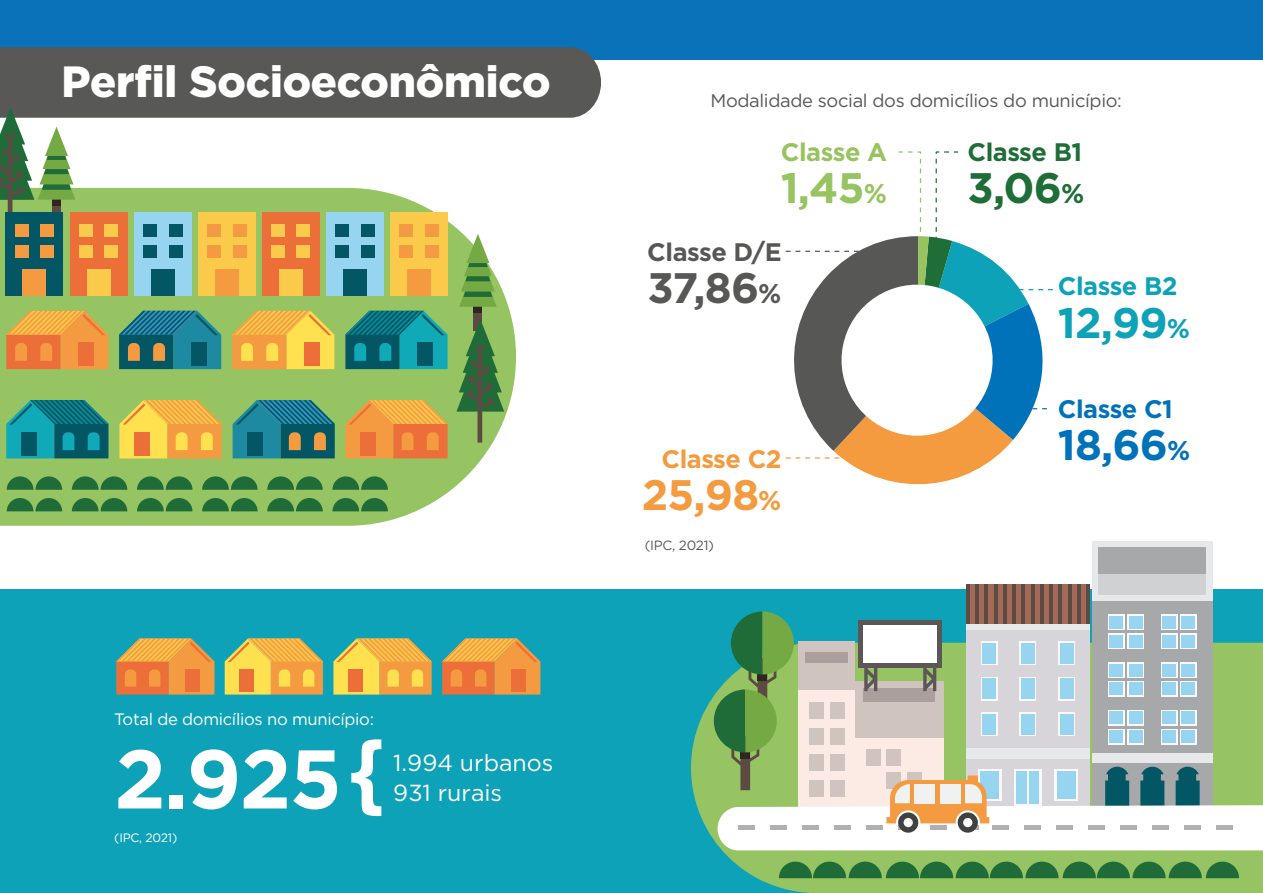
<style>
.page{position:relative;width:1263px;height:893px;background:#fff}
.page>*{position:absolute;margin:0;border:0;box-sizing:border-box;transform-origin:0 0}
.t1{font:700 82.95px "Gotham";color:#fff}
.t2{font:700 42.6px "Gotham";color:#0da2b8}
.t3{font:700 42.6px "Gotham";color:#f49a3f}
.t4{font:700 42.6px "Gotham";color:#0072ba}
.t5{font:700 42.6px "Gotham";color:#575756}
.t6{font:700 42.6px "Gotham";color:#1f6d37}
.t7{font:700 42.6px "Gotham";color:#97c460}
.t8{font:900 42px "Gotham S Sm";letter-spacing:-.02em;color:#fff}
.t9{font:700 25.35px "Gotham";letter-spacing:-.02em;color:#575756}
.t10{font:700 25.35px "Gotham";letter-spacing:-.02em;color:#1f6d37}
.t11{font:700 25.35px "Gotham";letter-spacing:-.02em;color:#0da2b8}
.t12{font:700 25.35px "Gotham";letter-spacing:-.02em;color:#f49a3f}
.t13{font:700 25.35px "Gotham";letter-spacing:-.02em;color:#0072ba}
.t14{font:700 25.35px "Gotham";letter-spacing:-.02em;color:#97c460}
.t15{font:23.25px/29.5px "Gotham";color:#fff}
.t16{font:18.3px "Gotham";letter-spacing:-.02em;color:#585856}
.t17{font:16.65px "Gotham";letter-spacing:-.02em;color:#fff}
.t18{font:13.35px "Gotham";letter-spacing:-.02em;color:#575756}
.t19{font:12.15px "Gotham";letter-spacing:-.02em;color:#fff}
.s1{font-size:27px}
</style>
<div class="page">
<div style="left:0;top:590px;width:1263px;height:303px;background:#0ea2b8"></div>
<div style="left:0;top:0;width:1263px;height:60px;background:#0a72b8"></div>
<svg style="left:351px;top:739px;width:30px;height:77px"></svg>
<svg style="left:333px;top:639px;width:99px;height:56px;background:#dfb653"></svg>
<svg style="left:225px;top:639px;width:98px;height:56px;background:#e1b652"></svg>
<svg style="left:116px;top:639px;width:98px;height:56px;background:#da924b"></svg>
<svg style="left:442px;top:639px;width:98px;height:56px;background:#da924b"></svg>
<svg style="left:691px;top:696px;width:572px;height:197px;fill:#96c462"></svg>
<div style="left:966px;top:584px;width:124px;height:39px;background:#a56a57"></div>
<hr style="left:966px;top:584px;width:4px;height:39px;background:#5b4b42">
<hr style="left:975px;top:584px;width:4px;height:39px;background:#5b4b42">
<hr style="left:984px;top:584px;width:4px;height:39px;background:#5b4b42">
<hr style="left:994px;top:584px;width:3px;height:39px;background:#5b4b42">
<hr style="left:1003px;top:584px;width:4px;height:39px;background:#5b4b42">
<hr style="left:1012px;top:584px;width:4px;height:39px;background:#5b4b42">
<hr style="left:1021px;top:584px;width:4px;height:39px;background:#5b4b42">
<hr style="left:1031px;top:584px;width:3px;height:39px;background:#5b4b42">
<hr style="left:1040px;top:584px;width:4px;height:39px;background:#5b4b42">
<hr style="left:1049px;top:584px;width:4px;height:39px;background:#5b4b42">
<hr style="left:1058px;top:584px;width:4px;height:39px;background:#5b4b42">
<hr style="left:1068px;top:584px;width:3px;height:39px;background:#5b4b42">
<hr style="left:1077px;top:584px;width:3px;height:39px;background:#5b4b42">
<hr style="left:1086px;top:584px;width:4px;height:39px;background:#5b4b42">
<div style="left:1092px;top:541px;width:120px;height:266px;background:#a6a8a9"></div>
<div style="left:1092px;top:541px;width:120px;height:60px;background:#e7e8e9"></div>
<div style="left:1099px;top:547px;width:107px;height:48px;background:#a6a8a9"></div>
<div style="left:1099px;top:574px;width:107px;height:21px;background:#cfd1d3"></div>
<svg style="left:714px;top:611px;width:549px;height:239px"></svg>
<svg style="left:779px;top:862px;width:460px;height:16px;background:#3d8242"></svg>
<svg style="left:0;top:458px;width:483px;height:68px;background:#a1ca74"></svg>
<svg style="left:0;top:47px;width:601px;height:411px"></svg>
<svg style="left:7px;top:498px;width:55px;height:13px"></svg>
<svg style="left:7px;top:476px;width:55px;height:14px"></svg>
<svg style="left:72px;top:498px;width:55px;height:13px"></svg>
<svg style="left:72px;top:476px;width:55px;height:14px"></svg>
<svg style="left:137px;top:498px;width:55px;height:13px"></svg>
<svg style="left:137px;top:476px;width:55px;height:14px"></svg>
<svg style="left:202px;top:498px;width:56px;height:13px"></svg>
<svg style="left:202px;top:476px;width:56px;height:14px"></svg>
<svg style="left:267px;top:498px;width:56px;height:13px"></svg>
<svg style="left:267px;top:476px;width:56px;height:14px"></svg>
<svg style="left:332px;top:498px;width:56px;height:13px"></svg>
<svg style="left:332px;top:476px;width:56px;height:14px"></svg>
<svg style="left:785px;top:151px;width:268px;height:334px"></svg>
<h3 class="t8" style="left:61px;top:52px;width:491px">Perfil Socioeconômico</h3>
<p class="t17" style="left:114px;top:710px;width:261px">Total de domicílios no município:</p>
<h1 class="t1" style="left:114px;top:731px;width:229px">2.925</h1>
<p class="t15" style="left:393px;top:748px;width:162px">1.994 urbanos<br>931 rurais</p>
<p class="t19" style="left:114px;top:831px;width:64px">(IPC, 2021)</p>
<p class="t16" style="left:710px;top:90px;width:413px">Modalidade social dos domicílios do município:</p>
<h3 class="t14" style="left:781px;top:137px;width:108px">Classe A</h3>
<h2 class="t7" style="left:781px;top:164px;width:108px">1,45<span class="s1">%</span></h2>
<h3 class="t9" style="left:647px;top:237px;width:136px">Classe D/E</h3>
<h2 class="t5" style="left:647px;top:264px;width:135px">37,86<span class="s1">%</span></h2>
<h3 class="t12" style="left:661px;top:444px;width:122px">Classe C2</h3>
<h2 class="t3" style="left:642px;top:471px;width:141px">25,98<span class="s1">%</span></h2>
<p class="t18" style="left:645px;top:537px;width:71px">(IPC, 2021)</p>
<h3 class="t10" style="left:967px;top:137px;width:116px">Classe B1</h3>
<h2 class="t6" style="left:967px;top:164px;width:118px">3,06<span class="s1">%</span></h2>
<h3 class="t11" style="left:1058px;top:271px;width:121px">Classe B2</h3>
<h2 class="t2" style="left:1058px;top:298px;width:134px">12,99<span class="s1">%</span></h2>
<h3 class="t13" style="left:1058px;top:394px;width:117px">Classe C1</h3>
<h2 class="t4" style="left:1058px;top:421px;width:134px">18,66<span class="s1">%</span></h2>
</div>
